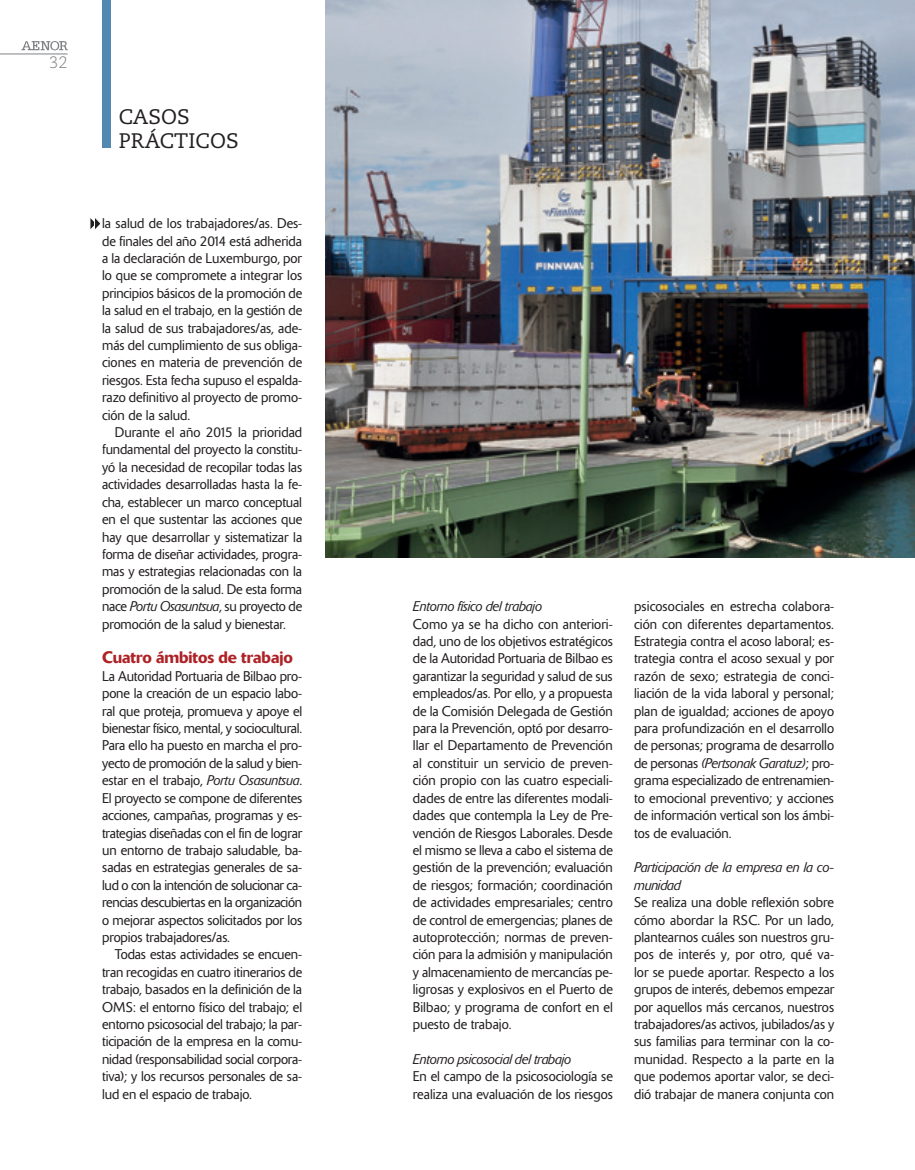
<style>
.page{position:relative;width:915px;height:1170px;background:#fff}
.page>*{position:absolute;margin:0;border:0;box-sizing:border-box;transform-origin:0 0}
.t1{font:21px/24px "Caecilia LT Std";letter-spacing:.005em;color:#231f20}
._04_LADILLO{font:500 16.5px "Delta";letter-spacing:-.005em;color:#ae2226}
.t2{font:300 16.5px "Caecilia LT Std";color:#808285}
._04_TEXTO_CORRIDO{font:300 13.95px/17.4px "Delta";color:#231f20;text-align:justify}
._04_TEXTO_CORRIDO-2{font:italic 300 13.95px/17.4px "Delta";letter-spacing:-.01em;color:#231f20}
.s1{font-style:italic}
</style>
<div class="page">
<hr style="left:0;top:54px;width:68px;height:1px;background:#808285">
<svg style="left:22px;top:41px;width:46px;height:10px"></svg>
<img style="left:325px;top:0;width:589px;height:557px">
<div style="left:102px;top:0;width:9px;height:148px;background:#5388b0"></div>
<svg style="left:90px;top:218px;width:10px;height:11px"></svg>
<p class="t2" style="left:49px;top:53px;width:20px">32</p>
<p class="t1" style="left:119px;top:105px;width:121px">CASOS<br>PRÁCTICOS</p>
<p class="_04_TEXTO_CORRIDO" style="left:102px;top:215px;width:201px">la salud de los trabajadores/as. Des&shy;de finales del año 2014 está adherida a la declaración de Luxemburgo, por lo que se compromete a integrar los principios básicos de la promoción de la salud en el trabajo, en la gestión de la salud de sus trabajadores/as, ade&shy;más del cumplimiento de sus obliga&shy;ciones en materia de prevención de riesgos. Esta fecha supuso el espalda&shy;razo definitivo al proyecto de promo&shy;ción de la salud.</p>
<p class="_04_TEXTO_CORRIDO" style="left:102px;top:423px;width:201px;text-indent:13px">Durante el año 2015 la prioridad fundamental del proyecto la constitu&shy;yó la necesidad de recopilar todas las actividades desarrolladas hasta la fe&shy;cha, establecer un marco conceptual en el que sustentar las acciones que hay que desarrollar y sistematizar la forma de diseñar actividades, progra&shy;mas y estrategias relacionadas con la promoción de la salud. De esta forma nace <span class="s1">Portu Osasuntsua</span>, su proyecto de promoción de la salud y bienestar.</p>
<p class="_04_LADILLO" style="left:102px;top:647px;width:192px">Cuatro ámbitos de trabajo</p>
<p class="_04_TEXTO_CORRIDO" style="left:102px;top:667px;width:201px">La Autoridad Portuaria de Bilbao pro&shy;pone la creación de un espacio labo&shy;ral que proteja, promueva y apoye el bienestar físico, mental, y sociocultural.<br>Para ello ha puesto en marcha el pro&shy;yecto de promoción de la salud y bien&shy;estar en el trabajo, <span class="s1">Portu Osasuntsua</span>.<br>El proyecto se compone de diferentes acciones, campañas, programas y es&shy;trategias diseñadas con el fin de lograr un entorno de trabajo saludable, ba&shy;sadas en estrategias generales de sa&shy;lud o con la intención de solucionar ca&shy;rencias descubiertas en la organización o mejorar aspectos solicitados por los propios trabajadores/as.</p>
<p class="_04_TEXTO_CORRIDO" style="left:102px;top:945px;width:201px;text-indent:13px">Todas estas actividades se encuen&shy;tran recogidas en cuatro itinerarios de trabajo, basados en la definición de la OMS: el entorno físico del trabajo; el entorno psicosocial del trabajo; la par&shy;ticipación de la empresa en la comu&shy;nidad (responsabilidad social corpora&shy;tiva); y los recursos personales de sa&shy;lud en el espacio de trabajo.</p>
<p class="_04_TEXTO_CORRIDO-2" style="left:412px;top:598px;width:131px">Entorno físico del trabajo</p>
<p class="_04_TEXTO_CORRIDO" style="left:412px;top:615px;width:201px">Como ya se ha dicho con anteriori&shy;dad, uno de los objetivos estratégicos de la Autoridad Portuaria de Bilbao es garantizar la seguridad y salud de sus empleados/as. Por ello, y a propuesta de la Comisión Delegada de Gestión para la Prevención, optó por desarro&shy;llar el Departamento de Prevención al constituir un servicio de preven&shy;ción propio con las cuatro especiali&shy;dades de entre las diferentes modali&shy;dades que contempla la Ley de Pre&shy;vención de Riesgos Laborales. Desde el mismo se lleva a cabo el sistema de gestión de la prevención; evaluación de riesgos; formación; coordinación de actividades empresariales; centro de control de emergencias; planes de autoprotección; normas de preven&shy;ción para la admisión y manipulación y almacenamiento de mercancías pe&shy;ligrosas y explosivos en el Puerto de Bilbao; y programa de confort en el puesto de trabajo.</p>
<p class="_04_TEXTO_CORRIDO-2" style="left:412px;top:1050px;width:160px">Entorno psicosocial del trabajo</p>
<p class="_04_TEXTO_CORRIDO" style="left:412px;top:1067px;width:201px">En el campo de la psicosociología se realiza una evaluación de los riesgos</p>
<p class="_04_TEXTO_CORRIDO" style="left:634px;top:597px;width:201px">psicosociales en estrecha colabora&shy;ción con diferentes departamentos.<br>Estrategia contra el acoso laboral; es&shy;trategia contra el acoso sexual y por razón de sexo; estrategia de conci&shy;liación de la vida laboral y personal; plan de igualdad; acciones de apoyo para profundización en el desarrollo de personas; programa de desarrollo de personas <span class="s1">(Pertsonak Garatuz)</span>; pro&shy;grama especializado de entrenamien&shy;to emocional preventivo; y acciones de información vertical son los ámbi&shy;tos de evaluación.</p>
<p class="_04_TEXTO_CORRIDO-2" style="left:634px;top:859px;width:201px">Participación de la empresa en la co&shy;munidad</p>
<p class="_04_TEXTO_CORRIDO" style="left:634px;top:893px;width:201px">Se realiza una doble reflexión sobre cómo abordar la RSC. Por un lado, plantearnos cuáles son nuestros gru&shy;pos de interés y, por otro, qué va&shy;lor se puede aportar. Respecto a los grupos de interés, debemos empezar por aquellos más cercanos, nuestros trabajadores/as activos, jubilados/as y sus familias para terminar con la co&shy;munidad. Respecto a la parte en la que podemos aportar valor, se deci&shy;dió trabajar de manera conjunta con</p>
</div>
